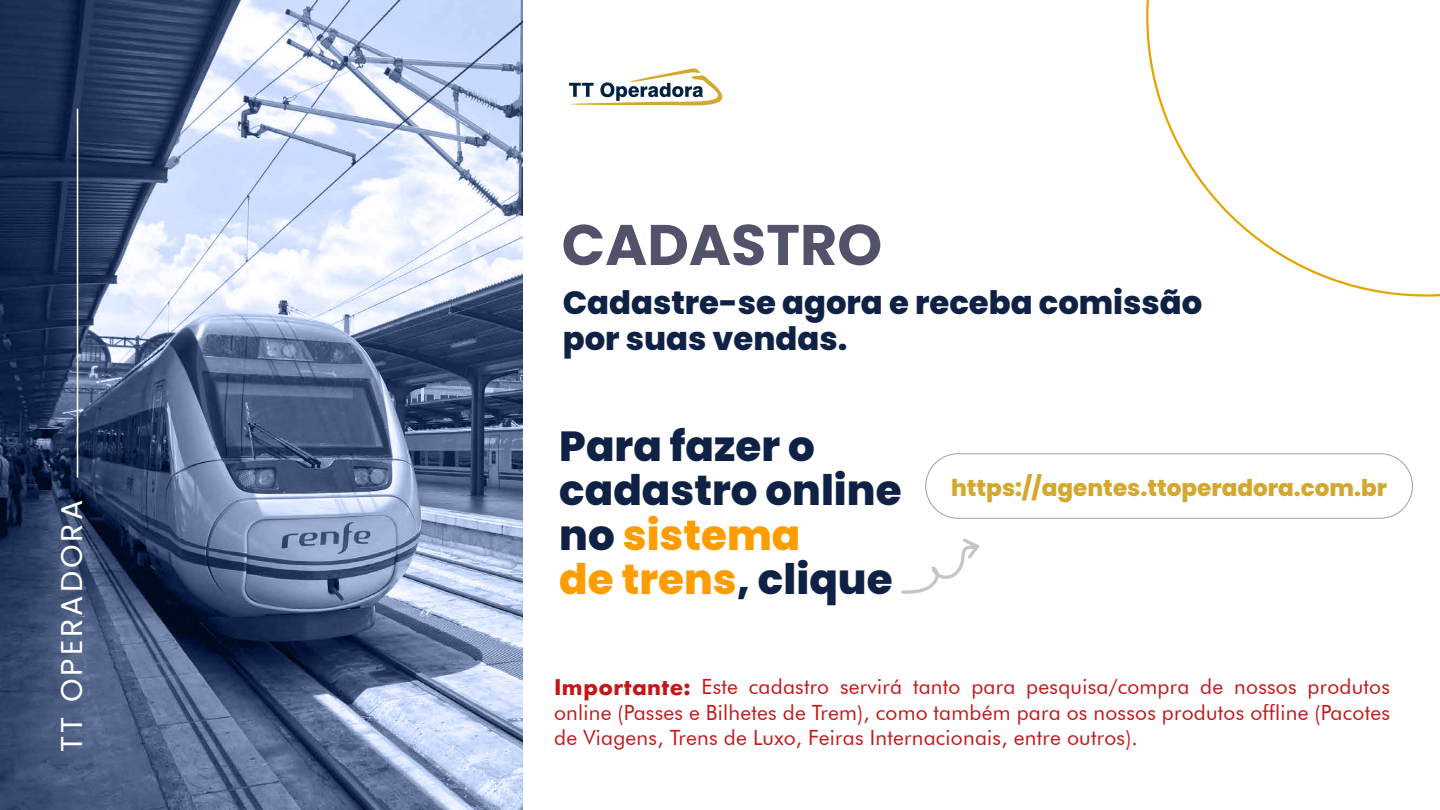
<style>
.page{position:relative;width:1440px;height:810px;background:#fff}
.page>*{position:absolute;margin:0;border:0;box-sizing:border-box;transform-origin:0 0}
.t1{font:700 57.15px "Poppins";color:#52526b}
.t2{font:800 42px/44.2px "Poppins";color:#0f2145}
.t3{font:800 32.25px/36.8px "Poppins";color:#0f2145}
.t4{font:30px "Poppins";letter-spacing:.1em;color:#fff}
.t5{font:800 23.1px "Poppins";color:#d4a82f}
.t6{font:21px/25.3px "Futura BT";letter-spacing:.01em;color:#c51719;text-align:justify}
.s1{color:#ff9d00}
.s2{font-family:"Futura";font-weight:700}
</style>
<div class="page">
<svg style="left:1146px;top:0;width:294px;height:297px"></svg>
<img style="left:0;top:0;width:522px;height:810px">
<hr style="left:77px;top:109px;width:1px;height:369px;background:#fff">
<svg style="left:516px;top:67px;width:207px;height:41px"></svg>
<svg style="left:901px;top:538px;width:79px;height:56px"></svg>
<div style="left:925px;top:453px;width:488px;height:66px;border:1px solid #a0a0a0;border-radius:32px"></div>
<h3 class="t4" style="left:54px;top:752px;width:253px;rotate:-90deg">TT OPERADORA</h3>
<h1 class="t1" style="left:562px;top:212px;width:322px">CADASTRO</h1>
<h3 class="t3" style="left:563px;top:284px;width:641px">Cadastre-se agora e receba comissão por suas vendas.</h3>
<h2 class="t2" style="left:559px;top:424px;width:344px">Para fazer o cadastro online no <span class="s1">sistema<br>de trens</span>, clique</h2>
<p class="t5" style="left:951px;top:474px;width:438px">https://agentes.ttoperadora.com.br</p>
<p class="t6" style="left:554px;top:674px;width:837px"><span class="s2">Importante:</span> Este cadastro servirá tanto para pesquisa/compra de nossos produtos online (Passes e Bilhetes de Trem), como também para os nossos produtos offline (Pacotes de Viagens, Trens de Luxo, Feiras Internacionais, entre outros).</p>
</div>
